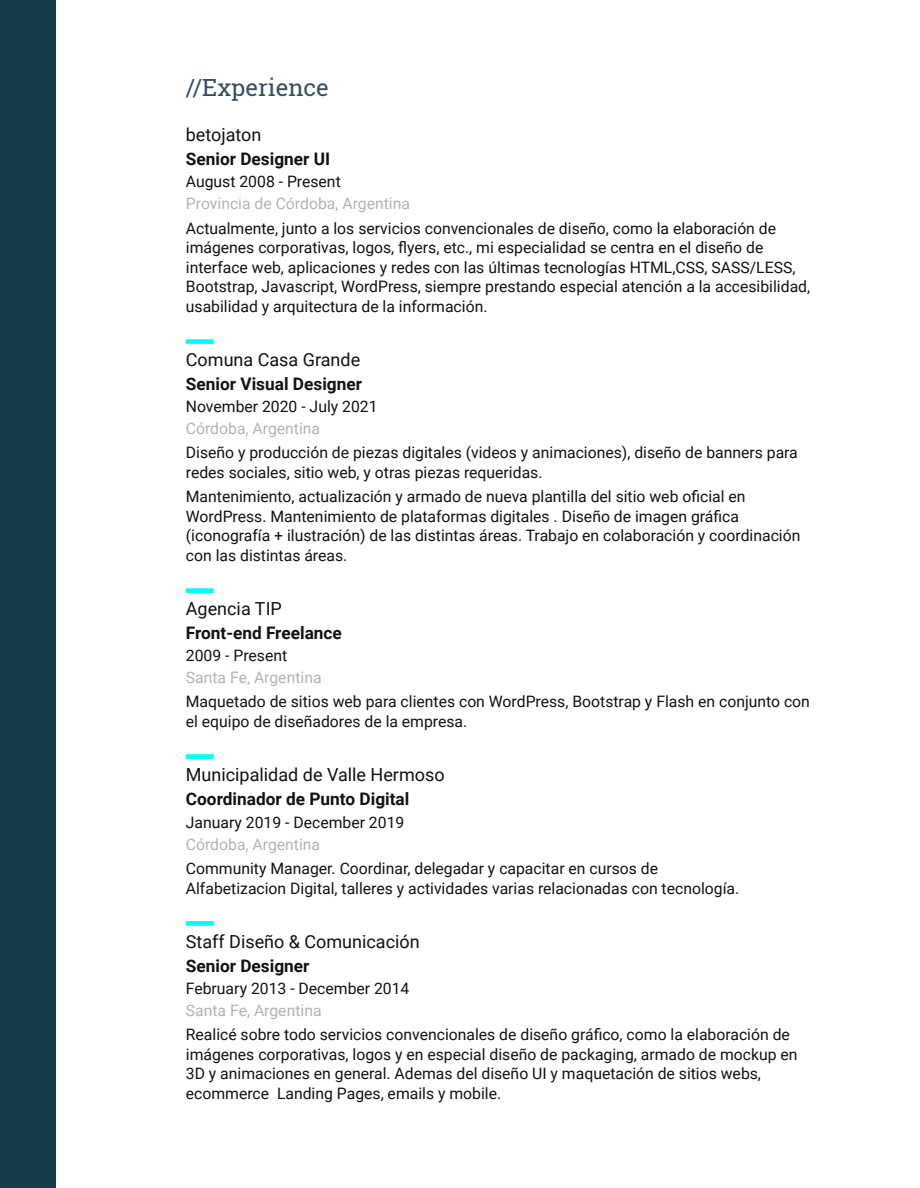
<style>
.page{position:relative;width:920px;height:1188px;background:#fff}
.page>*{position:absolute;margin:0;border:0;box-sizing:border-box;transform-origin:0 0}
.t1{font:23.7px "Roboto Slab";color:#364d5d}
.t2{font:18px "Roboto";color:#121212}
.t3{font:700 17.25px "Roboto";color:#121212}
.t4{font:15.75px/19.5px "Roboto";color:#121212}
.t5{font:15.75px "Roboto";color:#b3b3b3}
</style>
<div class="page">
<div style="left:1px;top:0;width:55px;height:1188px;background:#153c48"></div>
<div style="left:186px;top:339px;width:28px;height:5px;background:#00fffc"></div>
<div style="left:186px;top:588px;width:28px;height:5px;background:#00fffc"></div>
<div style="left:186px;top:754px;width:28px;height:5px;background:#00fffc"></div>
<div style="left:186px;top:921px;width:28px;height:5px;background:#00fffc"></div>
<h1 class="t1" style="left:186px;top:71px;width:145px">//Experience</h1>
<p class="t2" style="left:186px;top:128px;width:77px">betojaton</p>
<p class="t3" style="left:186px;top:152px;width:146px">Senior Designer UI</p>
<p class="t4" style="left:186px;top:173px;width:156px">August 2008 - Present</p>
<p class="t5" style="left:186px;top:197px;width:226px">Provincia de Córdoba, Argentina</p>
<p class="t4" style="left:186px;top:220px;width:625px">Actualmente, junto a los servicios convencionales de diseño, como la elaboración de imágenes corporativas, logos, flyers, etc., mi especialidad se centra en el diseño de interface web, aplicaciones y redes con las últimas tecnologías HTML,CSS, SASS/LESS, Bootstrap, Javascript, WordPress, siempre prestando especial atención a la accesibilidad, usabilidad y arquitectura de la información.</p>
<p class="t2" style="left:186px;top:352px;width:176px">Comuna Casa Grande</p>
<p class="t3" style="left:186px;top:377px;width:178px">Senior Visual Designer</p>
<p class="t4" style="left:186px;top:398px;width:193px">November 2020 - July 2021</p>
<p class="t5" style="left:186px;top:422px;width:136px">Córdoba, Argentina</p>
<p class="t4" style="left:186px;top:445px;width:613px">Diseño y producción de piezas digitales (videos y animaciones), diseño de banners para redes sociales, sitio web, y otras piezas requeridas.</p>
<p class="t4" style="left:186px;top:489px;width:616px">Mantenimiento, actualización y armado de nueva plantilla del sitio web oficial en WordPress. Mantenimiento de plataformas digitales . Diseño de imagen gráfica (iconografía + ilustración) de las distintas áreas. Trabajo en colaboración y coordinación con las distintas áreas.</p>
<p class="t2" style="left:186px;top:601px;width:97px">Agencia TIP</p>
<p class="t3" style="left:186px;top:626px;width:157px">Front-end Freelance</p>
<p class="t4" style="left:186px;top:647px;width:103px">2009 - Present</p>
<p class="t5" style="left:186px;top:671px;width:137px">Santa Fe, Argentina</p>
<p class="t4" style="left:186px;top:694px;width:625px">Maquetado de sitios web para clientes con WordPress, Bootstrap y Flash en conjunto con el equipo de diseñadores de la empresa.</p>
<p class="t2" style="left:186px;top:767px;width:260px">Municipalidad de Valle Hermoso</p>
<p class="t3" style="left:186px;top:792px;width:225px">Coordinador de Punto Digital</p>
<p class="t4" style="left:186px;top:814px;width:220px">January 2019 - December 2019</p>
<p class="t5" style="left:186px;top:838px;width:136px">Córdoba, Argentina</p>
<p class="t4" style="left:186px;top:860px;width:555px">Community Manager. Coordinar, delegadar y capacitar en cursos de<br>Alfabetizacion Digital, talleres y actividades varias relacionadas con tecnología.</p>
<p class="t2" style="left:186px;top:934px;width:235px">Staff Diseño &amp; Comunicación</p>
<p class="t3" style="left:186px;top:959px;width:125px">Senior Designer</p>
<p class="t4" style="left:186px;top:980px;width:225px">February 2013 - December 2014</p>
<p class="t5" style="left:186px;top:1004px;width:137px">Santa Fe, Argentina</p>
<p class="t4" style="left:186px;top:1026px;width:613px">Realicé sobre todo servicios convencionales de diseño gráfico, como la elaboración de imágenes corporativas, logos y en especial diseño de packaging, armado de mockup en 3D y animaciones en general. Ademas del diseño UI y maquetación de sitios webs, ecommerce Landing Pages, emails y mobile.</p>
</div>
